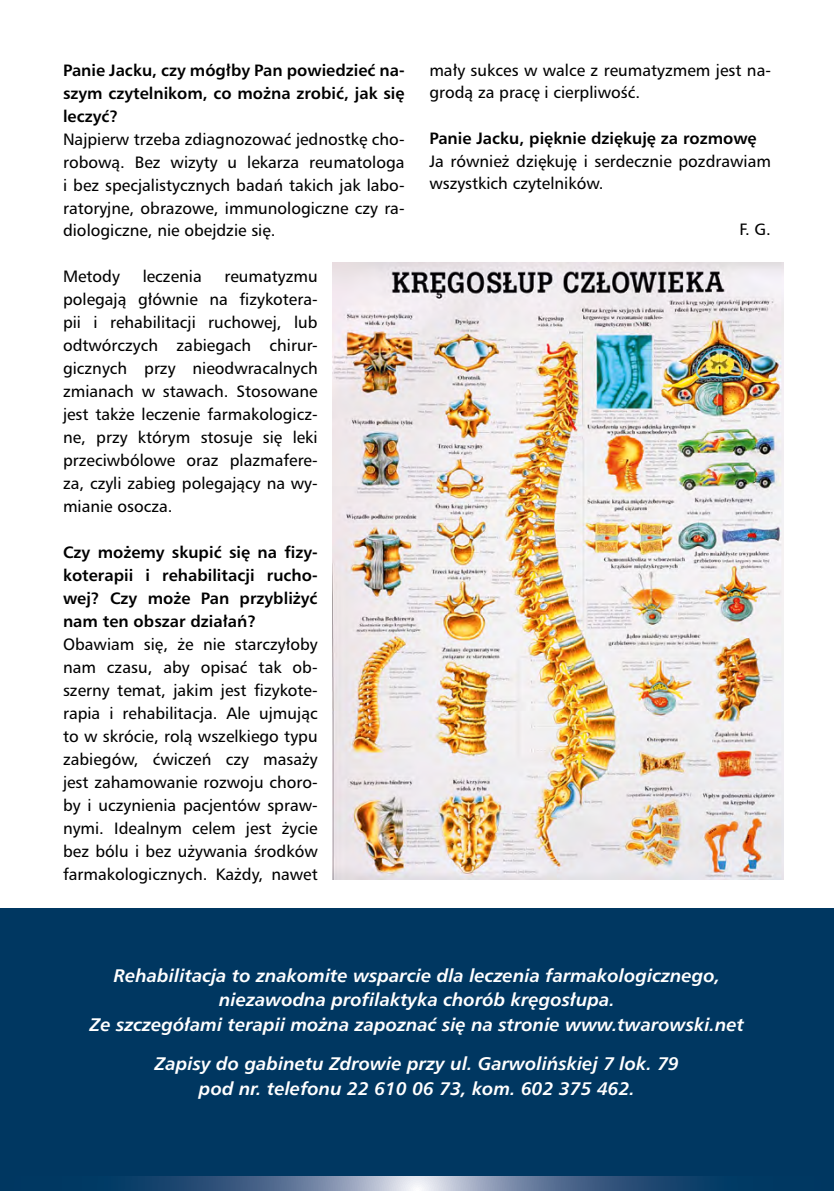
<style>
.page{position:relative;width:834px;height:1191px;background:#fff}
.page>*{position:absolute;margin:0;border:0;box-sizing:border-box;transform-origin:0 0}
.srodtytul{font:italic 700 17.5px/24.5px "Humnst 777 PL";color:#fff;text-align:center}
.tekst{font:15.75px/22.9px "Humnst 777 PL";color:#000;text-align:justify}
.tekst-2{font:700 15.75px/22.9px "Humnst 777 PL";color:#000;text-align:justify}
</style>
<div class="page">
<div style="left:0;top:908px;width:833px;height:273px;background:#003761"></div>
<svg style="left:0;top:1176px;width:833px;height:15px;background:#436689"></svg>
<img style="left:332px;top:263px;width:451px;height:616px">
<p class="tekst-2" style="left:63px;top:58px;width:343px">Panie Jacku, czy mógłby Pan powiedzieć na&shy;szym czytelnikom, co można zrobić, jak się leczyć?</p>
<p class="tekst" style="left:63px;top:127px;width:343px">Najpierw trzeba zdiagnozować jednostkę cho&shy;robową. Bez wizyty u lekarza reumatologa i bez specjalistycznych badań takich jak labo&shy;ratoryjne, obrazowe, immunologiczne czy ra&shy;diologiczne, nie obejdzie się.</p>
<p class="tekst" style="left:63px;top:265px;width:58px">Metody</p>
<p class="tekst" style="left:143px;top:265px;width:60px">leczenia</p>
<p class="tekst" style="left:63px;top:265px;width:256px;text-indent:161px">reumatyzmu polegają głównie na fizykotera&shy;pii i rehabilitacji ruchowej, lub odtwórczych zabiegach chirur&shy;gicznych przy nieodwracalnych zmianach w stawach. Stosowane jest także leczenie farmakologicz&shy;ne, przy którym stosuje się leki przeciwbólowe oraz plazmafere&shy;za, czyli zabieg polegający na wy&shy;mianie osocza.</p>
<p class="tekst-2" style="left:63px;top:540px;width:256px">Czy możemy skupić się na fizy&shy;koterapii i rehabilitacji rucho&shy;wej? Czy może Pan przybliżyć nam ten obszar działań?</p>
<p class="tekst" style="left:63px;top:632px;width:256px">Obawiam się, że nie starczyłoby nam czasu, aby opisać tak ob&shy;szerny temat, jakim jest fizykote&shy;rapia i rehabilitacja. Ale ujmując to w skrócie, rolą wszelkiego typu zabiegów, ćwiczeń czy masaży jest zahamowanie rozwoju choro&shy;by i uczynienia pacjentów spraw&shy;nymi. Idealnym celem jest życie bez bólu i bez używania środków farmakologicznych. Każdy, nawet</p>
<p class="tekst" style="left:429px;top:58px;width:343px">mały sukces w walce z reumatyzmem jest na&shy;grodą za pracę i cierpliwość.</p>
<p class="tekst-2" style="left:429px;top:126px;width:329px">Panie Jacku, pięknie dziękuję za rozmowę</p>
<p class="tekst" style="left:429px;top:149px;width:343px">Ja również dziękuję i serdecznie pozdrawiam wszystkich czytelników.</p>
<p class="tekst" style="left:739px;top:217px;width:33px">F. G.</p>
<p class="srodtytul" style="left:90px;top:962px;width:655px">Rehabilitacja to znakomite wsparcie dla leczenia farmakologicznego, niezawodna profilaktyka chorób kręgosłupa.<br>Ze szczegółami terapii można zapoznać się na stronie www.twarowski.net</p>
<p class="srodtytul" style="left:155px;top:1051px;width:525px">Zapisy do gabinetu Zdrowie przy ul. Garwolińskiej 7 lok. 79 pod nr. telefonu 22 610 06 73, kom. 602 375 462.</p>
</div>
